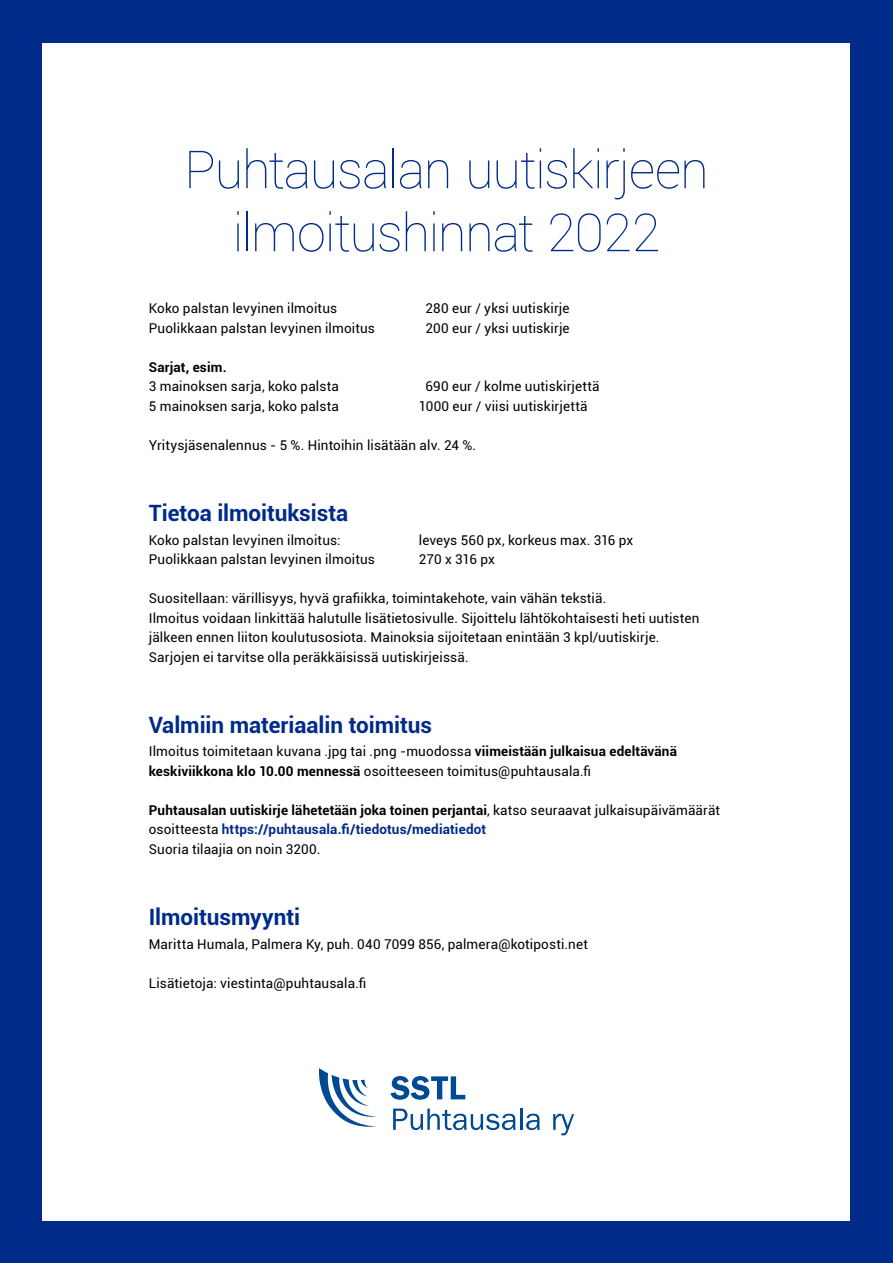
<style>
.page{position:relative;width:893px;height:1263px;background:#002b8a}
.page>*{position:absolute;margin:0;border:0;box-sizing:border-box;transform-origin:0 0}
.Default{font:100 52.5px "Roboto";letter-spacing:-.025em;color:#002b8a}
.Default-2{font:700 22.5px "Roboto";letter-spacing:-.005em;color:#002b8a}
.Default-3{font:13.5px/19.5px "Roboto";letter-spacing:.01em;color:#000}
.Default-4{font:700 13.5px/19.5px "Roboto";letter-spacing:.01em;color:#000}
.s1{font-weight:700}
.s2{font-weight:400}
.s3{color:#002b8a}
</style>
<div class="page">
<div style="left:43px;top:43px;width:807px;height:1177px;background:#fff"></div>
<svg style="left:391px;top:1076px;width:74px;height:24px"></svg>
<svg style="left:393px;top:1108px;width:123px;height:22px"></svg>
<hr style="left:520px;top:1108px;width:2px;height:22px;background:#004a93">
<svg style="left:526px;top:1114px;width:14px;height:16px"></svg>
<svg style="left:553px;top:1114px;width:21px;height:21px"></svg>
<svg style="left:319px;top:1068px;width:58px;height:59px"></svg>
<p class="Default" style="left:184px;top:133px;width:526px">Puhtausalan uutiskirjeen</p>
<p class="Default" style="left:233px;top:196px;width:429px">ilmoitushinnat 2022</p>
<p class="Default-3" style="left:149px;top:298px;width:190px">Koko palstan levyinen ilmoitus</p>
<p class="Default-3" style="left:426px;top:298px;width:146px">280 eur / yksi uutiskirje</p>
<p class="Default-3" style="left:149px;top:318px;width:228px">Puolikkaan palstan levyinen ilmoitus</p>
<p class="Default-3" style="left:426px;top:318px;width:146px">200 eur / yksi uutiskirje</p>
<p class="Default-4" style="left:149px;top:357px;width:79px">Sarjat, esim.</p>
<p class="Default-3" style="left:149px;top:376px;width:191px">3 mainoksen sarja, koko palsta</p>
<p class="Default-3" style="left:426px;top:376px;width:176px">690 eur / kolme uutiskirjettä</p>
<p class="Default-3" style="left:149px;top:396px;width:191px">5 mainoksen sarja, koko palsta</p>
<p class="Default-3" style="left:419px;top:396px;width:170px">1000 eur / viisi uutiskirjettä</p>
<p class="Default-3" style="left:149px;top:435px;width:329px">Yritysjäsenalennus - 5 %. Hintoihin lisätään alv. 24 %.</p>
<p class="Default-2" style="left:149px;top:497px;width:201px">Tietoa ilmoituksista</p>
<p class="Default-3" style="left:149px;top:529px;width:193px">Koko palstan levyinen ilmoitus:</p>
<p class="Default-3" style="left:419px;top:529px;width:216px">leveys 560 px, korkeus max. 316 px</p>
<p class="Default-3" style="left:149px;top:549px;width:228px">Puolikkaan palstan levyinen ilmoitus</p>
<p class="Default-3" style="left:419px;top:549px;width:77px">270 x 316 px</p>
<p class="Default-3" style="left:149px;top:588px;width:459px">Suositellaan: värillisyys, hyvä grafiikka, toimintakehote, vain vähän tekstiä.</p>
<p class="Default-3" style="left:149px;top:607px;width:552px">Ilmoitus voidaan linkittää halutulle lisätietosivulle. Sijoittelu lähtökohtaisesti heti uutisten jälkeen ennen liiton koulutusosiota. Mainoksia sijoitetaan enintään 3 kpl/uutiskirje.</p>
<p class="Default-3" style="left:149px;top:646px;width:321px">Sarjojen ei tarvitse olla peräkkäisissä uutiskirjeissä.</p>
<p class="Default-2" style="left:149px;top:709px;width:285px">Valmiin materiaalin toimitus</p>
<p class="Default-3" style="left:149px;top:741px;width:530px">Ilmoitus toimitetaan kuvana .jpg tai .png -muodossa <span class="s1">viimeistään julkaisua edeltävänä keskiviikkona klo 10.00 mennessä</span> osoitteeseen toimitus@puhtausala.fi</p>
<p class="Default-4" style="left:149px;top:800px;width:573px">Puhtausalan uutiskirje lähetetään joka toinen perjantai<span class="s2">, katso seuraavat julkaisupäivämäärät osoitteesta</span> <span class="s3">https://puhtausala.fi/tiedotus/mediatiedot</span></p>
<p class="Default-3" style="left:149px;top:839px;width:173px">Suoria tilaajia on noin 3200.</p>
<p class="Default-2" style="left:149px;top:901px;width:153px">Ilmoitusmyynti</p>
<p class="Default-3" style="left:149px;top:933px;width:441px">Maritta Humala, Palmera Ky, puh. 040 7099 856, palmera@kotiposti.net</p>
<p class="Default-3" style="left:149px;top:972px;width:219px">Lisätietoja: viestinta@puhtausala.fi</p>
</div>
